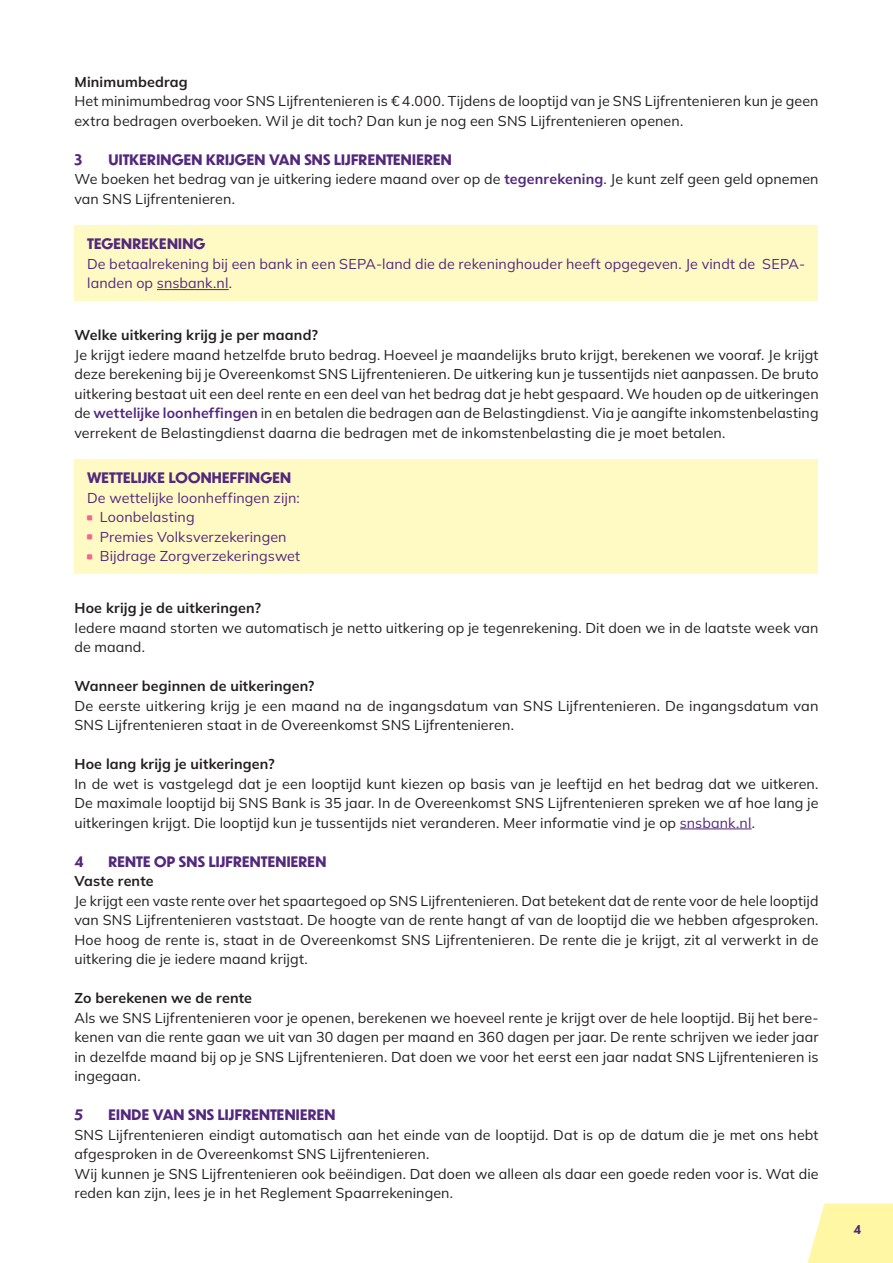
<style>
.page{position:relative;width:893px;height:1263px;background:#fff}
.page>*{position:absolute;margin:0;border:0;box-sizing:border-box;transform-origin:0 0}
.t1{font:14.25px/19.5px "Mulish";letter-spacing:.01em;color:#231f20}
.t2{font:14.25px/19.5px "Mulish";letter-spacing:.01em;color:#53287d}
.t3{font:700 14.25px "Mulish";letter-spacing:.01em;color:#231f20}
.t4{font:700 14.25px "SNS Dunbar Tall";letter-spacing:.01em;color:#53287d}
.t5{font:700 12px "SNS Dunbar Tall";color:#53287d}
.s1{font-weight:700;color:#53287d}
.s2{color:#53287d}
</style>
<div class="page">
<svg style="left:808px;top:1203px;width:85px;height:60px"></svg>
<hr style="left:680px;top:829px;width:72px;height:1px;background:#53287d">
<div style="left:74px;top:225px;width:744px;height:76px;background:#fffac4"></div>
<hr style="left:157px;top:289px;width:72px;height:1px;background:#53287d">
<div style="left:74px;top:459px;width:744px;height:115px;background:#fffac4"></div>
<svg style="left:87px;top:515px;width:5px;height:5px"></svg>
<svg style="left:87px;top:534px;width:5px;height:6px"></svg>
<svg style="left:87px;top:554px;width:5px;height:5px"></svg>
<p class="t3" style="left:74px;top:72px;width:115px">Minimumbedrag</p>
<p class="t1" style="left:74px;top:91px;width:746px">Het minimumbedrag voor SNS Lijfrentenieren is € 4.000. Tijdens de looptijd van je SNS Lijfrentenieren kun je geen extra bedragen overboeken. Wil je dit toch? Dan kun je nog een SNS Lijfrentenieren openen.</p>
<p class="t4" style="left:74px;top:149px;width:9px">3</p>
<p class="t4" style="left:108px;top:149px;width:345px">UITKERINGEN KRIJGEN VAN SNS LIJFRENTENIEREN</p>
<p class="t1" style="left:74px;top:169px;width:746px">We boeken het bedrag van je uitkering iedere maand over op de <span class="s1">tegenrekening</span>. Je kunt zelf geen geld opnemen van SNS Lijfrentenieren.</p>
<p class="t4" style="left:87px;top:234px;width:120px">TEGENREKENING</p>
<p class="t2" style="left:87px;top:254px;width:719px">De betaalrekening bij een bank in een SEPA-land die de rekeninghouder heeft opgegeven. Je vindt de SEPA&shy;landen op snsbank.nl.</p>
<p class="t3" style="left:74px;top:325px;width:245px">Welke uitkering krijg je per maand?</p>
<p class="t1" style="left:74px;top:344px;width:746px;text-align:justify">Je krijgt iedere maand hetzelfde bruto bedrag. Hoeveel je maandelijks bruto krijgt, berekenen we vooraf. Je krijgt deze berekening bij je Overeenkomst SNS Lijfrentenieren. De uitkering kun je tussentijds niet aanpassen. De bruto uitkering bestaat uit een deel rente en een deel van het bedrag dat je hebt gespaard. We houden op de uitkeringen de <span class="s1">wettelijke loonheffingen</span> in en betalen die bedragen aan de Belastingdienst. Via je aangifte inkomstenbelasting verrekent de Belastingdienst daarna die bedragen met de inkomstenbelasting die je moet betalen.</p>
<p class="t4" style="left:87px;top:468px;width:205px">WETTELIJKE LOONHEFFINGEN</p>
<p class="t2" style="left:100px;top:488px;width:202px;text-indent:-13px">De wettelijke loonheffingen zijn:<br>Loonbelasting<br>Premies Volksverzekeringen<br>Bijdrage Zorgverzekeringswet</p>
<p class="t3" style="left:74px;top:598px;width:188px">Hoe krijg je de uitkeringen?</p>
<p class="t1" style="left:74px;top:617px;width:746px">Iedere maand storten we automatisch je netto uitkering op je tegenrekening. Dit doen we in de laatste week van de maand.</p>
<p class="t3" style="left:74px;top:676px;width:242px">Wanneer beginnen de uitkeringen?</p>
<p class="t1" style="left:74px;top:695px;width:746px">De eerste uitkering krijg je een maand na de ingangsdatum van SNS Lijfrentenieren. De ingangsdatum van<br>SNS Lijfrentenieren staat in de Overeenkomst SNS Lijfrentenieren.</p>
<p class="t3" style="left:74px;top:754px;width:202px">Hoe lang krijg je uitkeringen?</p>
<p class="t1" style="left:74px;top:773px;width:746px;text-align:justify">In de wet is vastgelegd dat je een looptijd kunt kiezen op basis van je leeftijd en het bedrag dat we uitkeren.<br>De maximale looptijd bij SNS Bank is 35 jaar. In de Overeenkomst SNS Lijfrentenieren spreken we af hoe lang je uitkeringen krijgt. Die looptijd kun je tussentijds niet veranderen. Meer informatie vind je op <span class="s2">snsbank.nl</span>.</p>
<p class="t4" style="left:74px;top:851px;width:11px">4</p>
<p class="t4" style="left:108px;top:851px;width:219px">RENTE OP SNS LIJFRENTENIEREN</p>
<p class="t3" style="left:74px;top:871px;width:81px">Vaste rente</p>
<p class="t1" style="left:74px;top:890px;width:746px;text-align:justify">Je krijgt een vaste rente over het spaartegoed op SNS Lijfrentenieren. Dat betekent dat de rente voor de hele looptijd van SNS Lijfrentenieren vaststaat. De hoogte van de rente hangt af van de looptijd die we hebben afgesproken.<br>Hoe hoog de rente is, staat in de Overeenkomst SNS Lijfrentenieren. De rente die je krijgt, zit al verwerkt in de uitkering die je iedere maand krijgt.</p>
<p class="t3" style="left:74px;top:988px;width:179px">Zo berekenen we de rente</p>
<p class="t1" style="left:74px;top:1007px;width:746px;text-align:justify">Als we SNS Lijfrentenieren voor je openen, berekenen we hoeveel rente je krijgt over de hele looptijd. Bij het bere&shy;kenen van die rente gaan we uit van 30 dagen per maand en 360 dagen per jaar. De rente schrijven we ieder jaar in dezelfde maand bij op je SNS Lijfrentenieren. Dat doen we voor het eerst een jaar nadat SNS Lijfrentenieren is ingegaan.</p>
<p class="t4" style="left:74px;top:1104px;width:10px">5</p>
<p class="t4" style="left:108px;top:1104px;width:229px">EINDE VAN SNS LIJFRENTENIEREN</p>
<p class="t1" style="left:74px;top:1124px;width:746px">SNS Lijfrentenieren eindigt automatisch aan het einde van de looptijd. Dat is op de datum die je met ons hebt afgesproken in de Overeenkomst SNS Lijfrentenieren.<br>Wij kunnen je SNS Lijfrentenieren ook beëindigen. Dat doen we alleen als daar een goede reden voor is. Wat die reden kan zijn, lees je in het Reglement Spaarrekeningen.</p>
<p class="t5" style="left:853px;top:1221px;width:9px">4</p>
</div>
